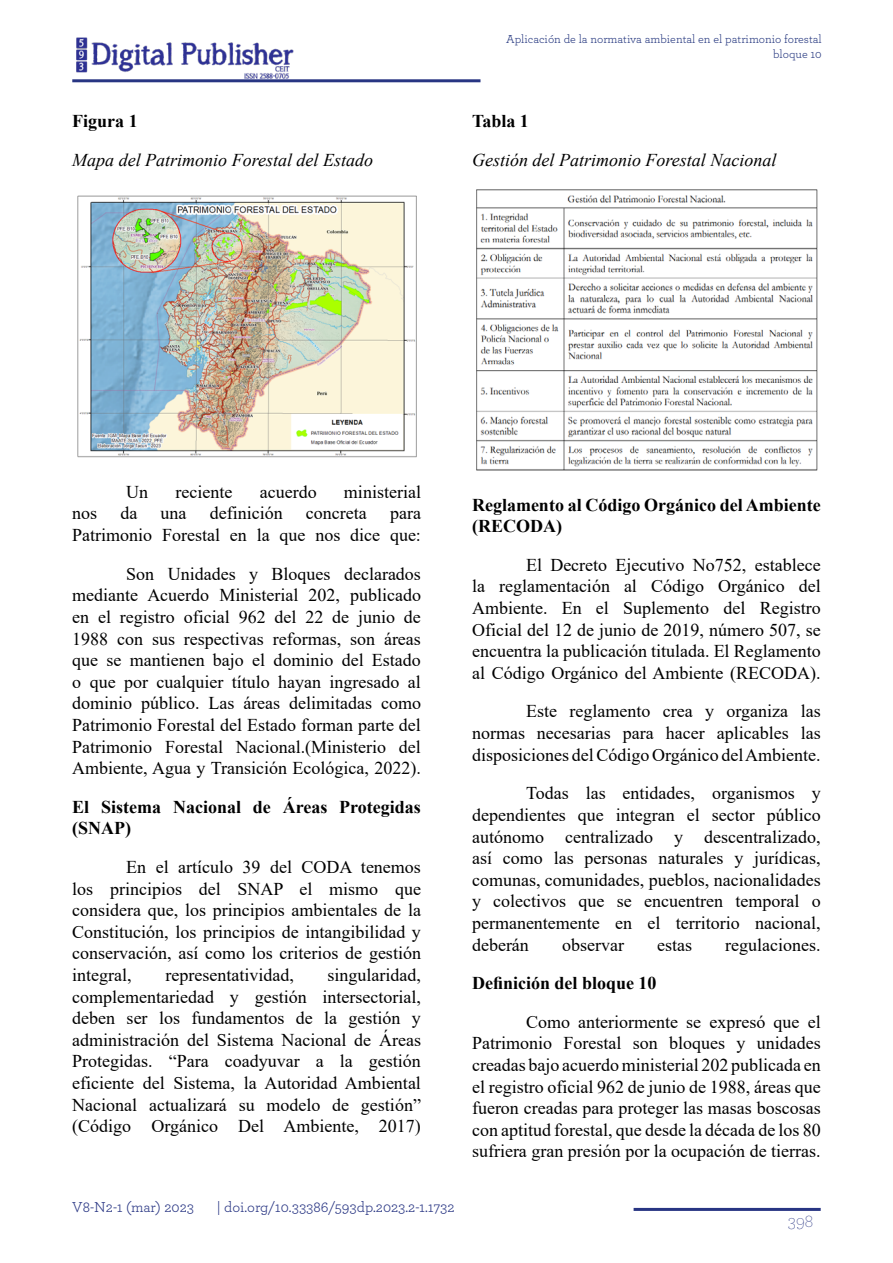
<style>
.page{position:relative;width:893px;height:1263px;background:#fff}
.page>*{position:absolute;margin:0;border:0;box-sizing:border-box;transform-origin:0 0}
.t1{font:18px/21.6px "Times New Roman";color:#000;text-align:justify}
.t2{font:700 18px/21.6px "Times New Roman";color:#000}
.t3{font:italic 18px "Times New Roman";color:#000}
.t4{font:200 18px "Archer";color:#283583}
.t5{font:15px "Archer";color:#283583}
.t6{font:12px/14.4px "Archer";color:#25377f;text-align:right}
</style>
<div class="page">
<hr style="left:72px;top:79px;width:408px;height:3px;background:#283583">
<img style="left:76px;top:37px;width:218px;height:42px">
<hr style="left:634px;top:1208px;width:187px;height:3px;background:#283583">
<img style="left:77px;top:195px;width:340px;height:263px">
<img style="left:476px;top:189px;width:342px;height:282px">
<p class="t2" style="left:72px;top:110px;width:67px">Figura 1</p>
<p class="t3" style="left:72px;top:147px;width:302px">Mapa del Patrimonio Forestal del Estado</p>
<p class="t6" style="left:506px;top:32px;width:317px">Aplicación de la normativa ambiental en el patrimonio forestal bloque 10</p>
<p class="t2" style="left:472px;top:110px;width:58px">Tabla 1</p>
<p class="t3" style="left:472px;top:147px;width:306px">Gestión del Patrimonio Forestal Nacional</p>
<p class="t1" style="left:126px;top:480px;width:23px">Un</p>
<p class="t1" style="left:176px;top:480px;width:58px">reciente</p>
<p class="t1" style="left:260px;top:480px;width:58px">acuerdo</p>
<p class="t1" style="left:344px;top:480px;width:79px">ministerial</p>
<p class="t1" style="left:72px;top:502px;width:27px">nos</p>
<p class="t1" style="left:120px;top:502px;width:18px">da</p>
<p class="t1" style="left:161px;top:502px;width:27px">una</p>
<p class="t1" style="left:210px;top:502px;width:74px">definición</p>
<p class="t1" style="left:306px;top:502px;width:62px">concreta</p>
<p class="t1" style="left:72px;top:502px;width:350px;text-align:right">para<br>Patrimonio Forestal en la que nos dice que:</p>
<p class="t1" style="left:72px;top:562px;width:350px;text-indent:54px">Son Unidades y Bloques declarados mediante Acuerdo Ministerial 202, publicado en el registro oficial 962 del 22 de junio de 1988 con sus respectivas reformas, son áreas que se mantienen bajo el dominio del Estado o que por cualquier título hayan ingresado al dominio público. Las áreas delimitadas como Patrimonio Forestal del Estado forman parte del Patrimonio Forestal Nacional.(Ministerio del Ambiente, Agua y Transición Ecológica, 2022).</p>
<p class="t2" style="left:72px;top:795px;width:350px">El Sistema Nacional de Áreas Protegidas (SNAP)</p>
<p class="t1" style="left:72px;top:855px;width:350px;text-indent:54px">En el artículo 39 del CODA tenemos los principios del SNAP el mismo que considera que, los principios ambientales de la Constitución, los principios de intangibilidad y conservación, así como los criterios de gestión integral,</p>
<p class="t1" style="left:72px;top:963px;width:350px;text-indent:255px">singularidad, complementariedad y gestión intersectorial, deben ser los fundamentos de la gestión y administración del Sistema Nacional de Áreas Protegidas. “Para coadyuvar a la gestión eficiente del Sistema, la Autoridad Ambiental Nacional actualizará su modelo de gestión” (Código Orgánico Del Ambiente, 2017)</p>
<p class="t1" style="left:165px;top:963px;width:130px">representatividad,</p>
<p class="t5" style="left:72px;top:1196px;width:123px">V8-N2-1 (mar) 2023</p>
<p class="t5" style="left:217px;top:1196px;width:239px">| doi.org/10.33386/593dp.2023.2-1.1732</p>
<p class="t2" style="left:472px;top:493px;width:350px">Reglamento al Código Orgánico del Ambiente (RECODA)</p>
<p class="t1" style="left:472px;top:553px;width:350px;text-indent:54px">El Decreto Ejecutivo No752, establece la reglamentación al Código Orgánico del Ambiente. En el Suplemento del Registro Oficial del 12 de junio de 2019, número 507, se encuentra la publicación titulada. El Reglamento al Código Orgánico del Ambiente (RECODA).</p>
<p class="t1" style="left:472px;top:700px;width:350px;text-indent:54px">Este reglamento crea y organiza las normas necesarias para hacer aplicables las disposiciones del Código Orgánico del Ambiente.</p>
<p class="t1" style="left:472px;top:782px;width:350px;text-indent:54px">Todas las entidades, organismos y dependientes que integran el sector público autónomo centralizado y descentralizado, así como las personas naturales y jurídicas, comunas, comunidades, pueblos, nacionalidades y colectivos que se encuentren temporal o permanentemente en el territorio nacional, deberán</p>
<p class="t1" style="left:562px;top:933px;width:63px">observar</p>
<p class="t1" style="left:657px;top:933px;width:36px">estas</p>
<p class="t1" style="left:725px;top:933px;width:97px">regulaciones.</p>
<p class="t2" style="left:472px;top:972px;width:186px">Definición del bloque 10</p>
<p class="t1" style="left:472px;top:1010px;width:350px;text-indent:54px">Como anteriormente se expresó que el Patrimonio Forestal son bloques y unidades creadas bajo acuerdo ministerial 202 publicada en el registro oficial 962 de junio de 1988, áreas que fueron creadas para proteger las masas boscosas con aptitud forestal, que desde la década de los 80 sufriera gran presión por la ocupación de tierras.</p>
<p class="t4" style="left:788px;top:1209px;width:27px">398</p>
</div>
